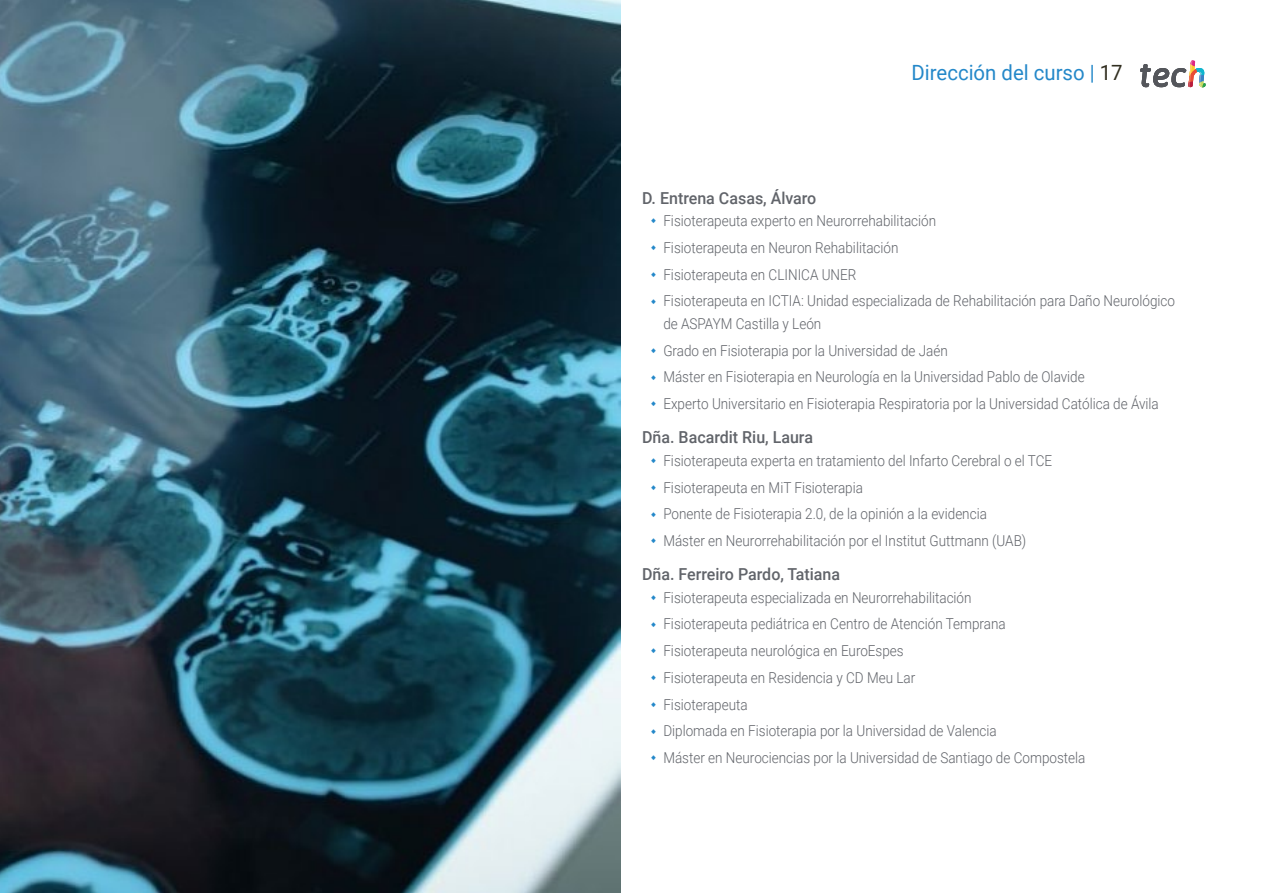
<style>
.page{position:relative;width:1263px;height:893px;background:#fff}
.page>*{position:absolute;margin:0;border:0;box-sizing:border-box;transform-origin:0 0}
.t1{font:21px "Roboto";color:#2488c9}
.t2{font:500 16.5px "Roboto";color:#61646a}
.t3{font:300 15px/26.7px "Roboto";color:#61646a;scale:.9 1}
.s1{color:#312e20}
</style>
<div class="page">
<img style="left:0;top:0;width:621px;height:893px">
<svg style="left:1140px;top:61px;width:65px;height:27px"></svg>
<h1 class="t1" style="left:911px;top:57px;width:213px">Dirección del curso | <span class="s1">17</span></h1>
<p class="t2" style="left:642px;top:186px;width:176px">D. Entrena Casas, Álvaro</p>
<p class="t3" style="left:663px;top:207px;width:570px">Fisioterapeuta experto en Neurorrehabilitación<br>Fisioterapeuta en Neuron Rehabilitación<br>Fisioterapeuta en CLINICA UNER<br>Fisioterapeuta en ICTIA: Unidad especializada de Rehabilitación para Daño Neurológico</p>
<p class="t3" style="left:663px;top:310px;width:552px">de ASPAYM Castilla y León<br>Grado en Fisioterapia por la Universidad de Jaén<br>Máster en Fisioterapia en Neurología en la Universidad Pablo de Olavide<br>Experto Universitario en Fisioterapia Respiratoria por la Universidad Católica de Ávila</p>
<p class="t2" style="left:642px;top:426px;width:172px">Dña. Bacardit Riu, Laura</p>
<p class="t3" style="left:663px;top:446px;width:434px">Fisioterapeuta experta en tratamiento del Infarto Cerebral o el TCE Fisioterapeuta en MiT Fisioterapia<br>Ponente de Fisioterapia 2.0, de la opinión a la evidencia<br>Máster en Neurorrehabilitación por el Institut Guttmann (UAB)</p>
<p class="t2" style="left:642px;top:563px;width:200px">Dña. Ferreiro Pardo, Tatiana</p>
<p class="t3" style="left:663px;top:583px;width:470px">Fisioterapeuta especializada en Neurorrehabilitación<br>Fisioterapeuta pediátrica en Centro de Atención Temprana Fisioterapeuta neurológica en EuroEspes<br>Fisioterapeuta en Residencia y CD Meu Lar<br>Fisioterapeuta<br>Diplomada en Fisioterapia por la Universidad de Valencia<br>Máster en Neurociencias por la Universidad de Santiago de Compostela</p>
</div>
